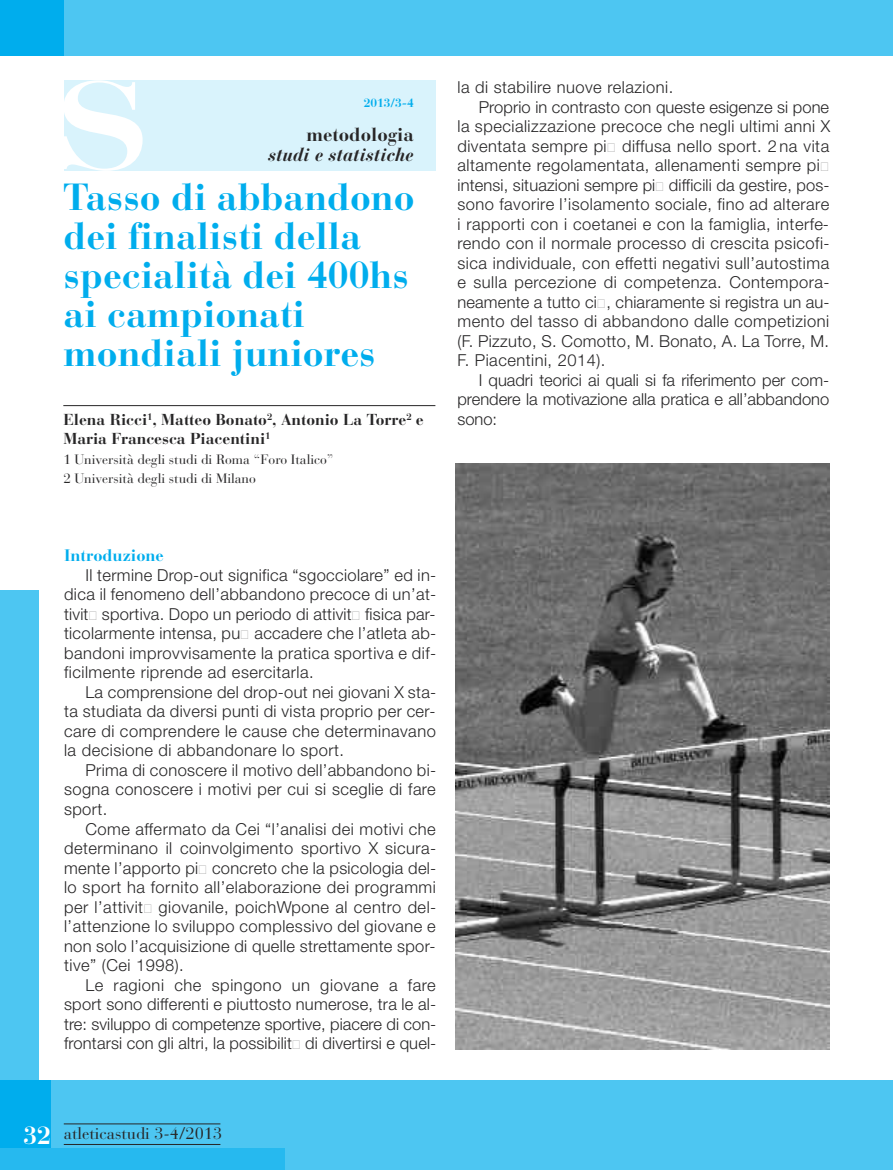
<style>
.page{position:relative;width:893px;height:1170px;background:#fff}
.page>*{position:absolute;margin:0;border:0;box-sizing:border-box;transform-origin:0 0}
.t1{font:700 123px "Bauer Bodoni";color:#fff;scale:1.3 1}
.t2{font:700 37.5px/39px "Bauer Bodoni";color:#00aded}
.t3{font:700 24.75px "Bauer Bodoni";color:#fff}
.t4{font:italic 700 18.75px "Bauer Bodoni";color:#272627}
.t5{font:700 18.75px "Bauer Bodoni";color:#272627}
.t6{font:300 16.5px/19.5px "Helvetica Neue";letter-spacing:.03em;color:#272627;text-align:justify}
.t7{font:300 16.5px "Helvetica Neue";letter-spacing:.01em;color:#272627}
.t8{font:300 16.5px "Helvetica Neue";color:#272627}
.t9{font:300 16.5px "Helvetica Neue";letter-spacing:.005em;color:#272627}
.t10{font:16.5px "Bauer Bodoni";color:#272627}
.t11{font:700 16.5px "Bauer Bodoni";color:#00aded}
.t12{font:700 15.75px/19.5px "Bauer Bodoni";color:#272627}
.t13{font:13.5px/19.5px "Bauer Bodoni";color:#272627}
.t14{font:700 12px "Bauer Bodoni";color:#00aded}
</style>
<div class="page">
<div style="left:0;top:591px;width:38px;height:493px;background:#4dc6f2"></div>
<div style="left:0;top:0;width:893px;height:55px;background:#4dc6f2"></div>
<div style="left:0;top:1080px;width:893px;height:89px;background:#4dc6f2"></div>
<div style="left:0;top:0;width:64px;height:55px;background:#00aded"></div>
<div style="left:0;top:1080px;width:51px;height:68px;background:#00aded"></div>
<div style="left:0;top:1148px;width:285px;height:21px;background:#26b9ef"></div>
<hr style="left:64px;top:1143px;width:156px;height:1px;background:#272627">
<hr style="left:64px;top:1123px;width:156px;height:1px;background:#272627">
<div style="left:64px;top:80px;width:371px;height:90px;background:#d9f3fc"></div>
<hr style="left:63px;top:405px;width:372px;height:1px;background:#272627">
<img style="left:456px;top:464px;width:373px;height:585px">
<h1 class="t1" style="left:54px;top:82px;width:77px">S</h1>
<p class="t14" style="left:364px;top:99px;width:51px">2013/3-4</p>
<p class="t5" style="left:307px;top:128px;width:109px">metodologia</p>
<p class="t4" style="left:268px;top:148px;width:147px">studi e statistiche</p>
<h2 class="t2" style="left:64px;top:182px;width:352px">Tasso di abbandono dei finalisti della specialità dei 400hs ai campionati mondiali juniores</h2>
<p class="t12" style="left:63px;top:411px;width:362px">Elena Ricci<sup>1</sup>, Matteo Bonato<sup>2</sup>, Antonio La Torre<sup>2</sup> e<br>Maria Francesca Piacentini<sup>1</sup></p>
<p class="t13" style="left:63px;top:451px;width:272px">1 Università degli studi di Roma “Foro Italico”<br>2 Università degli studi di Milano</p>
<p class="t6" style="left:457px;top:77px;width:217px">la di stabilire nuove relazioni.</p>
<p class="t9" style="left:479px;top:97px;width:352px">Proprio in contrasto con queste esigenze si pone</p>
<p class="t6" style="left:457px;top:116px;width:374px">la specializzazione precoce che negli ultimi anni X</p>
<p class="t6" style="left:457px;top:136px;width:373px">diventata sempre pi_ diffusa nello sport. 2 na vita</p>
<p class="t6" style="left:457px;top:155px;width:372px">altamente regolamentata, allenamenti sempre pi_</p>
<p class="t7" style="left:457px;top:175px;width:374px">intensi, situazioni sempre pi_ difficili da gestire, pos-</p>
<p class="t6" style="left:457px;top:194px;width:373px">sono favorire l’isolamento sociale, fino ad alterare</p>
<p class="t6" style="left:457px;top:214px;width:373px">i rapporti con i coetanei e con la famiglia, interfe-</p>
<p class="t6" style="left:457px;top:233px;width:374px">rendo con il normale processo di crescita psicofi-</p>
<p class="t6" style="left:457px;top:253px;width:373px">sica individuale, con effetti negativi sull’autostima</p>
<p class="t6" style="left:457px;top:272px;width:374px">e sulla percezione di competenza. Contempora-</p>
<p class="t7" style="left:457px;top:292px;width:374px">neamente a tutto ci], chiaramente si registra un au-</p>
<p class="t6" style="left:457px;top:311px;width:373px">mento del tasso di abbandono dalle competizioni</p>
<p class="t6" style="left:457px;top:331px;width:373px">(F. Pizzuto, S. Comotto, M. Bonato, A. La Torre, M.</p>
<p class="t6" style="left:457px;top:350px;width:150px">F. Piacentini, 2014).</p>
<p class="t8" style="left:479px;top:370px;width:352px">I quadri teorici ai quali si fa riferimento per com-</p>
<p class="t8" style="left:457px;top:389px;width:373px">prendere la motivazione alla pratica e all’abbandono</p>
<p class="t6" style="left:457px;top:409px;width:41px">sono:</p>
<p class="t11" style="left:64px;top:549px;width:101px">Introduzione</p>
<p class="t6" style="left:64px;top:565px;width:374px;text-indent:21px">Il termine Drop-out significa “sgocciolare” ed in&shy;dica il fenomeno dell’abbandono precoce di un’at&shy;tivitU sportiva. Dopo un periodo di attivitU fisica par&shy;ticolarmente intensa, pu] accadere che l’atleta ab&shy;bandoni improvvisamente la pratica sportiva e dif&shy;ficilmente riprende ad esercitarla.</p>
<p class="t6" style="left:64px;top:682px;width:374px;text-indent:21px">La comprensione del drop-out nei giovani X sta&shy;ta studiata da diversi punti di vista proprio per cer&shy;care di comprendere le cause che determinavano la decisione di abbandonare lo sport.</p>
<p class="t6" style="left:64px;top:760px;width:374px;text-indent:21px">Prima di conoscere il motivo dell’abbandono bi&shy;sogna conoscere i motivi per cui si sceglie di fare sport.</p>
<p class="t6" style="left:64px;top:818px;width:374px;text-indent:21px">Come affermato da Cei “l’analisi dei motivi che determinano il coinvolgimento sportivo X sicura&shy;mente l’apporto pi_ concreto che la psicologia del&shy;lo sport ha fornito all’elaborazione dei programmi per l’attivitU giovanile, poichWpone al centro del&shy;l’attenzione lo sviluppo complessivo del giovane e non solo l’acquisizione di quelle strettamente spor&shy;tive” (Cei 1998).</p>
<p class="t6" style="left:64px;top:974px;width:374px;text-indent:21px">Le ragioni che spingono un giovane a fare sport sono differenti e piuttosto numerose, tra le al&shy;tre: sviluppo di competenze sportive, piacere di con&shy;frontarsi con gli altri, la possibilitU di divertirsi e quel-</p>
<h3 class="t3" style="left:24px;top:1126px;width:29px">32</h3>
<p class="t10" style="left:64px;top:1127px;width:160px">atleticastudi 3-4/2013</p>
</div>
